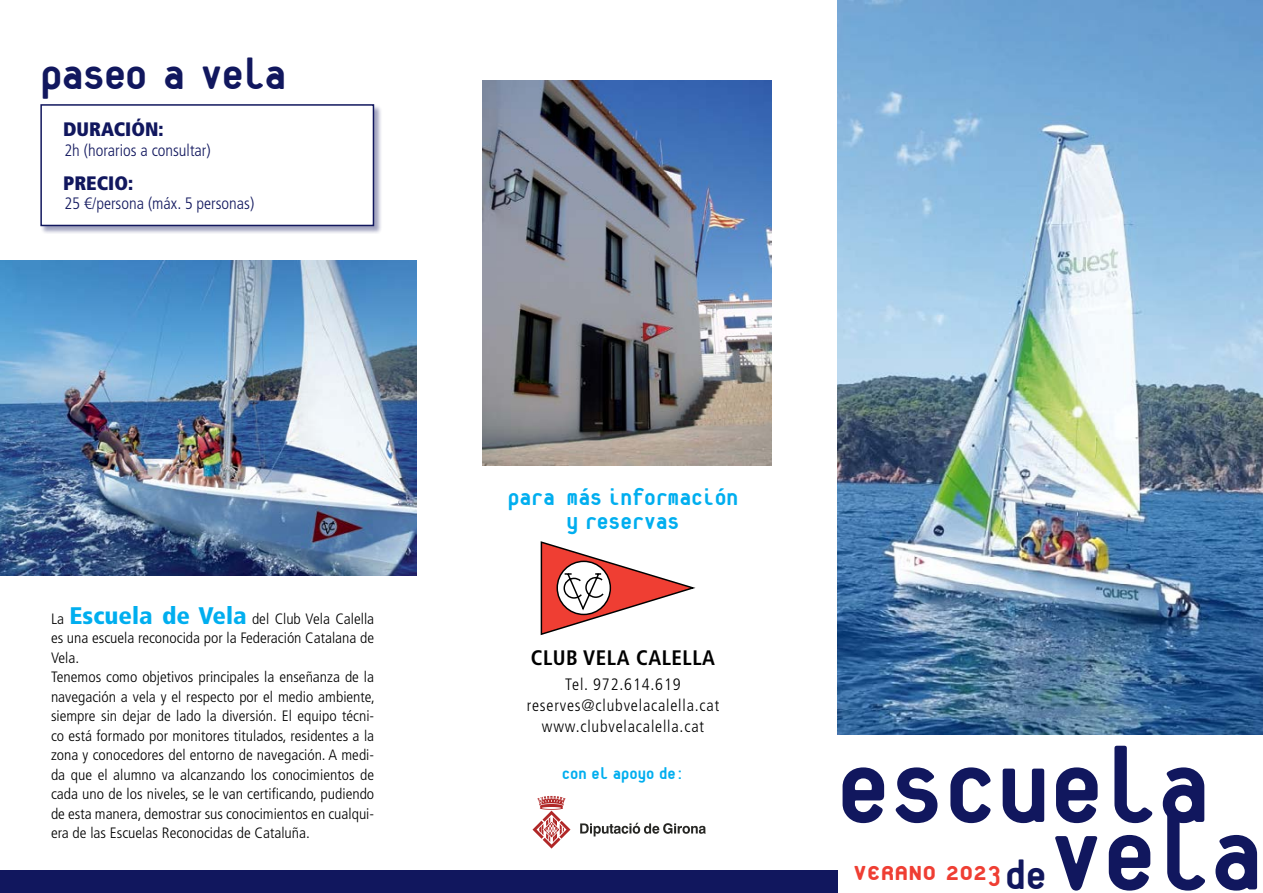
<style>
.page{position:relative;width:1263px;height:893px;background:#fff}
.page>*{position:absolute;margin:0;border:0;box-sizing:border-box;transform-origin:0 0}
.t1{font:800 115.5px "Platelet";color:#11175e}
.t2{font:800 48px "Platelet";letter-spacing:-.02em;color:#11175e}
.t3{font:800 30px "Platelet";color:#ef3e33}
.t4{font:800 25.5px/24px "Platelet";color:#00aeef;text-align:center}
.t5{font:700 condensed 21px "Frutiger LT Std";letter-spacing:.025em;color:#000}
.t6{font:900 condensed 19.5px "Frutiger LT Std";color:#11175e}
.t7{font:800 18px "Platelet";color:#00aeef}
.t8{font:300 condensed 16.5px/21px "Frutiger LT Std";letter-spacing:.05em;color:#000;text-align:center}
.t9{font:300 condensed 16.5px "Frutiger LT Std";color:#11175e}
.t10{font:300 condensed 15px/19.5px "Frutiger LT Std";color:#000;scale:1.05 1}
.s1{font-weight:900;font-size:24px;color:#00aeef}
.s2{font-size:45px;color:#11175e}
</style>
<div class="page">
<img style="left:838px;top:0;width:425px;height:735px">
<img style="left:0;top:260px;width:417px;height:316px">
<img style="left:483px;top:80px;width:288px;height:385px">
<div style="left:0;top:871px;width:838px;height:22px;background:#11175e"></div>
<svg style="left:540px;top:541px;width:155px;height:94px"></svg>
<svg style="left:532px;top:796px;width:38px;height:52px"></svg>
<svg style="left:580px;top:823px;width:126px;height:13px"></svg>
<div style="left:41px;top:105px;width:341px;height:129px;background:#11175e;opacity:.4"></div>
<div style="left:41px;top:105px;width:332px;height:120px;background:#fff"></div>
<div style="left:40px;top:104px;width:334px;height:122px;border:2px solid #11175e"></div>
<h2 class="t2" style="left:40px;top:54px;width:247px">paseo a vela</h2>
<h3 class="t6" style="left:63px;top:117px;width:102px">DURACIÓN:</h3>
<p class="t9" style="left:64px;top:140px;width:148px">2h (horarios a consultar)</p>
<h3 class="t6" style="left:63px;top:171px;width:72px">PRECIO:</h3>
<p class="t9" style="left:64px;top:194px;width:191px">25 €/persona (máx. 5 personas)</p>
<p class="t10" style="left:51px;top:609px;width:310px">La <span class="s1">Escuela de Vela</span> del Club Vela Calella es una escuela reconocida por la Federación Catalana de Vela.<br>Tenemos como objetivos principales la enseñanza de la navegación a vela y el respecto por el medio ambiente, siempre sin dejar de lado la diversión. El equipo técni&shy;co está formado por monitores titulados, residentes a la zona y conocedores del entorno de navegación. A medi&shy;da que el alumno va alcanzando los conocimientos de cada uno de los niveles, se le van certificando, pudiendo de esta manera, demostrar sus conocimientos en cualqui&shy;era de las Escuelas Reconocidas de Cataluña.</p>
<h3 class="t4" style="left:508px;top:486px;width:232px">para más información y reservas</h3>
<h3 class="t5" style="left:531px;top:645px;width:186px">CLUB VELA CALELLA</h3>
<p class="t8" style="left:527px;top:674px;width:194px">Tel. 972.614.619 reserves@clubvelacalella.cat www.clubvelacalella.cat</p>
<p class="t7" style="left:562px;top:766px;width:124px">COn el apoyo de:</p>
<h1 class="t1" style="left:837px;top:737px;width:375px">escuela</h1>
<h3 class="t3" style="left:853px;top:858px;width:195px">VERANO 2023 <span class="s2">de</span></h3>
<h1 class="t1" style="left:1049px;top:804px;width:215px">vela</h1>
</div>
